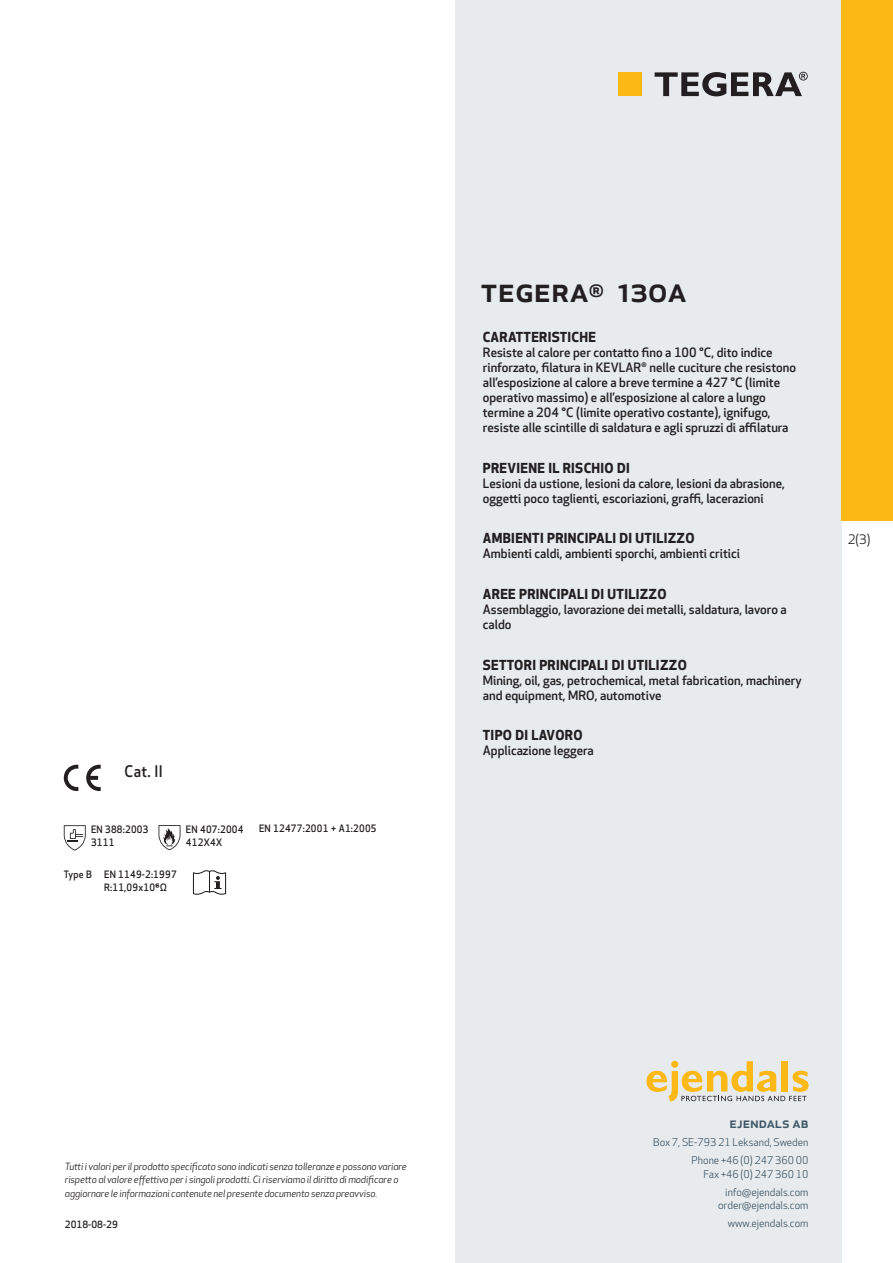
<style>
.page{position:relative;width:893px;height:1263px;background:#fff}
.page>*{position:absolute;margin:0;border:0;box-sizing:border-box;transform-origin:0 0}
.prodname{font:500 34.5px "Apex New";color:#231f20}
.Artikel{font:500 15.6px "Apex New";color:#231f20;scale:.95 1}
.t1{font:500 15px "Apex New";color:#405968}
.Funktion_body{font:700 13.5px "Apex New";letter-spacing:.025em;color:#231f20}
.t2{font:12.75px "Apex New";color:#231f20}
.Funktion_body-2{font:500 12.6px/15px "Apex New";color:#231f20}
.t3{font:10.5px/18px "Apex New";color:#405968;text-align:right}
.Artikel-2{font:500 10.05px/13.2px "Apex New";letter-spacing:.025em;color:#231f20;scale:.95 1}
.t4{font:italic 9.75px/13.5px "Apex New";letter-spacing:-.01em;color:#231f20}
.Sidfot_datum{font:500 9.75px "Apex New";color:#231f20}
</style>
<div class="page">
<div style="left:455px;top:0;width:387px;height:1263px;background:#e8ebee"></div>
<svg style="left:646px;top:1061px;width:162px;height:40px"></svg>
<div style="left:842px;top:0;width:51px;height:520px;background:#fcb814"></div>
<div style="left:618px;top:72px;width:24px;height:24px;background:#fcb814"></div>
<svg style="left:655px;top:72px;width:153px;height:24px"></svg>
<svg style="left:86px;top:765px;width:15px;height:26px"></svg>
<svg style="left:64px;top:765px;width:14px;height:26px"></svg>
<svg style="left:64px;top:825px;width:22px;height:25px"></svg>
<svg style="left:159px;top:825px;width:21px;height:25px"></svg>
<svg style="left:193px;top:870px;width:33px;height:25px"></svg>
<p class="Artikel" style="left:125px;top:761px;width:42px">Cat. II</p>
<p class="Artikel-2" style="left:91px;top:823px;width:62px">EN 388:2003<br>3111</p>
<p class="Artikel-2" style="left:186px;top:822px;width:62px">EN 407:2004<br>412X4X</p>
<p class="Artikel-2" style="left:259px;top:821px;width:125px">EN 12477:2001 + A1:2005</p>
<p class="Artikel-2" style="left:64px;top:868px;width:31px">Type B</p>
<p class="Artikel-2" style="left:104px;top:868px;width:78px">EN 1149-2:1997<br>R:11,09x10⁶Ω</p>
<p class="prodname" style="left:480px;top:266px;width:208px">TEGERA<sup>®</sup> 130A</p>
<p class="Funktion_body" style="left:483px;top:327px;width:115px">CARATTERISTICHE</p>
<p class="Funktion_body-2" style="left:483px;top:345px;width:315px">Resiste al calore per contatto fino a 100 °C, dito indice rinforzato, filatura in KEVLAR<sup>®</sup> nelle cuciture che resistono all’esposizione al calore a breve termine a 427 °C (limite operativo massimo) e all’esposizione al calore a lungo termine a 204 °C (limite operativo costante), ignifugo, resiste alle scintille di saldatura e agli spruzzi di affilatura</p>
<p class="Funktion_body" style="left:483px;top:458px;width:149px">PREVIENE IL RISCHIO DI</p>
<p class="Funktion_body-2" style="left:483px;top:475px;width:304px">Lesioni da ustione, lesioni da calore, lesioni da abrasione, oggetti poco taglienti, escoriazioni, graffi, lacerazioni</p>
<p class="Funktion_body" style="left:483px;top:528px;width:213px">AMBIENTI PRINCIPALI DI UTILIZZO</p>
<p class="Funktion_body-2" style="left:483px;top:546px;width:259px">Ambienti caldi, ambienti sporchi, ambienti critici</p>
<p class="Funktion_body" style="left:483px;top:584px;width:185px">AREE PRINCIPALI DI UTILIZZO</p>
<p class="Funktion_body-2" style="left:483px;top:601px;width:305px">Assemblaggio, lavorazione dei metalli, saldatura, lavoro a caldo</p>
<p class="Funktion_body" style="left:483px;top:655px;width:205px">SETTORI PRINCIPALI DI UTILIZZO</p>
<p class="Funktion_body-2" style="left:483px;top:672px;width:320px">Mining, oil, gas, petrochemical, metal fabrication, machinery and equipment, MRO, automotive</p>
<p class="Funktion_body" style="left:483px;top:725px;width:101px">TIPO DI LAVORO</p>
<p class="Funktion_body-2" style="left:483px;top:743px;width:112px">Applicazione leggera</p>
<p class="t2" style="left:848px;top:531px;width:24px">2(3)</p>
<p class="t4" style="left:65px;top:1159px;width:343px">Tutti i valori per il prodotto specificato sono indicati senza tolleranze e possono variare rispetto al valore effettivo per i singoli prodotti. Ci riserviamo il diritto di modificare o aggiornare le informazioni contenute nel presente documento senza preavviso.</p>
<p class="Sidfot_datum" style="left:65px;top:1218px;width:54px">2018-08-29</p>
<p class="t1" style="left:729px;top:1113px;width:80px">ejendals ab</p>
<p class="t3" style="left:653px;top:1133px;width:157px">Box 7, SE-793 21 Leksand, Sweden<br>Phone +46 (0) 247 360 00</p>
<p class="t3" style="left:703px;top:1165px;width:107px">Fax +46 (0) 247 360 10 info@ejendals.com</p>
<p class="t3" style="left:718px;top:1196px;width:92px">order@ejendals.com</p>
<p class="t3" style="left:728px;top:1215px;width:82px">www.ejendals.com</p>
</div>
